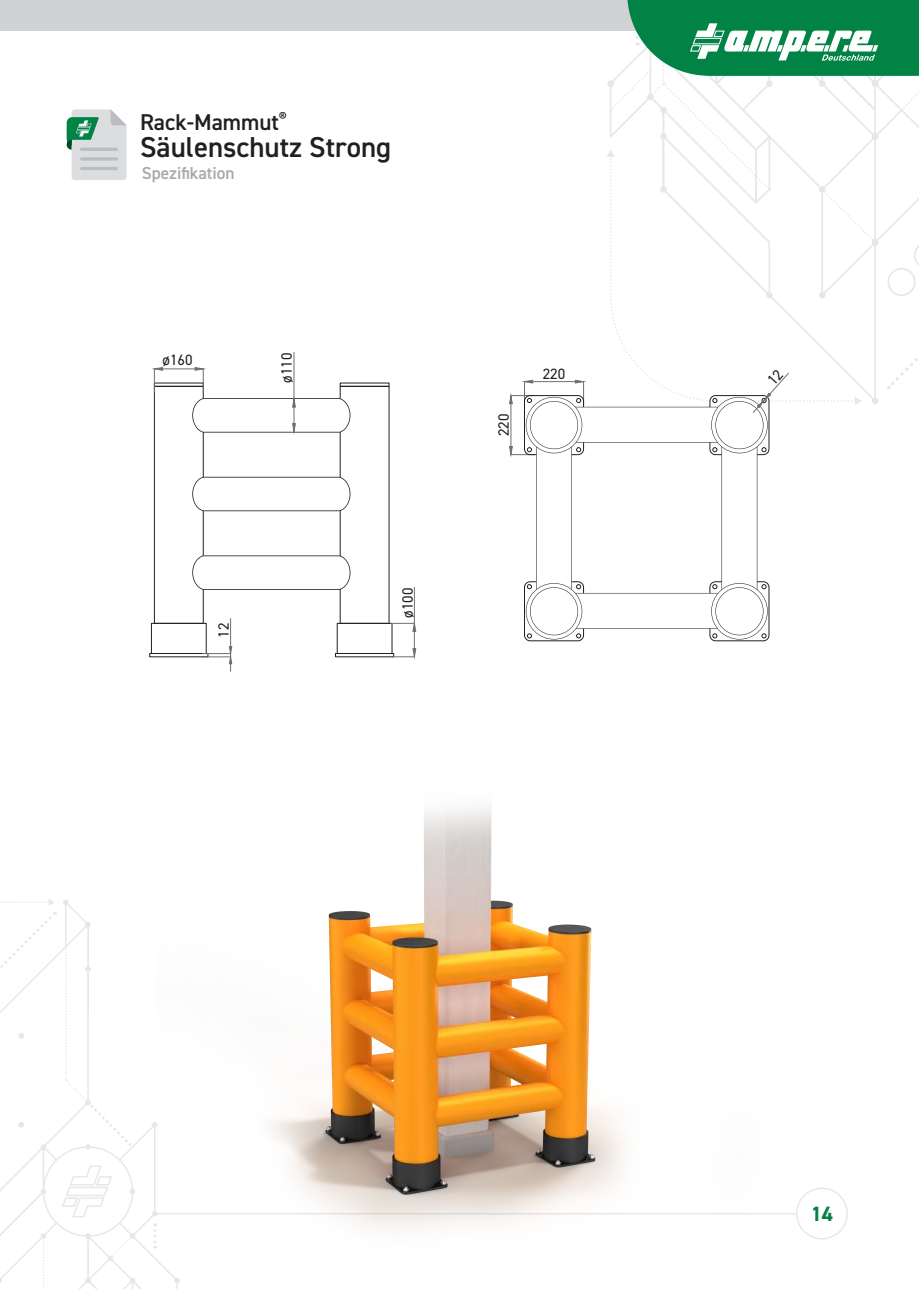
<style>
.page{position:relative;width:919px;height:1289px;background:#fff}
.page>*{position:absolute;margin:0;border:0;box-sizing:border-box;transform-origin:0 0}
.t1{font:600 28.8px "DIN2014";color:#231f20}
.t2{font:600 22.95px "DIN2014";color:#231f20}
.t3{font:700 20.7px "DIN2014";color:#008345}
.t4{font:600 17.4px "DIN2014";color:#a8a9ad}
.t5{font:15px "DIN2014";color:#231f20}
</style>
<div class="page">
<svg style="left:0;top:899px;width:180px;height:389px"></svg>
<img style="left:79px;top:808px;width:750px;height:465px">
<div style="left:151px;top:623px;width:55px;height:31px;border:1px solid #231f20"></div>
<div style="left:154px;top:386px;width:50px;height:237px;border:1px solid #231f20"></div>
<div style="left:154px;top:382px;width:50px;height:5px;border:1px solid #231f20"></div>
<div style="left:149px;top:653px;width:59px;height:4px;border:1px solid #231f20"></div>
<div style="left:337px;top:623px;width:55px;height:31px;border:1px solid #231f20"></div>
<div style="left:340px;top:382px;width:49px;height:5px;border:1px solid #231f20"></div>
<div style="left:335px;top:653px;width:59px;height:4px;border:1px solid #231f20"></div>
<svg style="left:192px;top:477px;width:158px;height:34px"></svg>
<svg style="left:192px;top:555px;width:158px;height:35px"></svg>
<div style="left:524px;top:581px;width:59px;height:60px;border:1px solid #231f20;border-radius:6px"></div>
<div style="left:709px;top:581px;width:60px;height:60px;border:1px solid #231f20;border-radius:6px"></div>
<hr style="left:162px;top:368px;width:33px;height:1px;background:#6c6f71">
<svg style="left:154px;top:367px;width:9px;height:25px"></svg>
<svg style="left:194px;top:367px;width:10px;height:25px"></svg>
<hr style="left:414px;top:587px;width:1px;height:62px;background:#6c6f71">
<svg style="left:391px;top:622px;width:25px;height:10px"></svg>
<svg style="left:391px;top:648px;width:25px;height:9px"></svg>
<hr style="left:294px;top:352px;width:1px;height:71px;background:#6c6f71">
<svg style="left:192px;top:398px;width:158px;height:34px"></svg>
<svg style="left:202px;top:618px;width:30px;height:53px"></svg>
<div style="left:0;top:0;width:918px;height:31px;background:#d1d2d4"></div>
<svg style="left:67px;top:109px;width:60px;height:71px;background:#bdcfc9"></svg>
<div style="left:796px;top:1188px;width:51px;height:50px;background:#fff;border-radius:50%"></div>
<div style="left:796px;top:1187px;width:51px;height:52px;border:1px solid #e6e7e9;border-radius:50%"></div>
<svg style="left:509px;top:0;width:409px;height:639px"></svg>
<h2 class="t2" style="left:140px;top:107px;width:148px">Rack-Mammut<sup>®</sup></h2>
<h1 class="t1" style="left:140px;top:128px;width:252px">Säulenschutz Strong</h1>
<p class="t4" style="left:142px;top:161px;width:94px">Spezifikation</p>
<p class="t5" style="left:162px;top:350px;width:31px">ø160</p>
<p class="t5" style="left:277px;top:383px;width:31px;rotate:-90deg">ø110</p>
<p class="t5" style="left:214px;top:638px;width:16px;rotate:-90deg">12</p>
<p class="t5" style="left:398px;top:618px;width:31px;rotate:-90deg">ø100</p>
<p class="t5" style="left:494px;top:436px;width:24px;rotate:-90deg">220</p>
<p class="t5" style="left:542px;top:365px;width:24px">220</p>
<h3 class="t3" style="left:810px;top:1199px;width:24px">14</h3>
</div>
